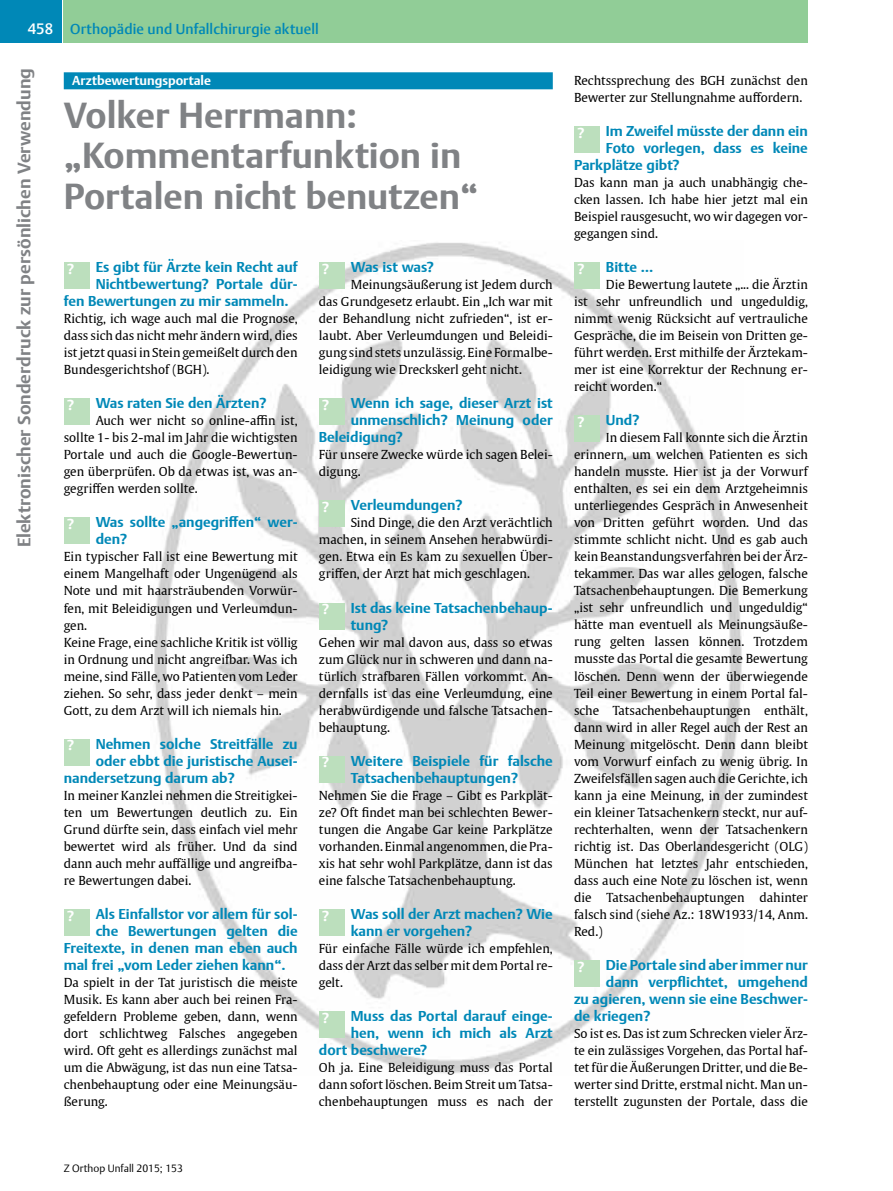
<style>
.page{position:relative;width:893px;height:1191px;background:#fff}
.page>*{position:absolute;margin:0;border:0;box-sizing:border-box;transform-origin:0 0}
.t1{font:700 36px/40.5px "Thieme Argo 2011";color:#808285}
.t2{font:700 18px "Thieme Argo 2011";color:#808285}
.t3{font:700 14.25px/17px "Thieme Argo 2011";color:#0088b7}
.t4{font:500 14.25px "Thieme Argo 2011";letter-spacing:.005em;color:#0088b7}
.t5{font:700 14.25px "Thieme Argo 2011";color:#fff}
.t6{font:700 12.9px "Thieme Argo 2011";color:#fff}
.t7{font:12.3px/17px "Thieme Gulliver 2011";color:#000;text-align:justify}
.t8{font:300 10.5px "Thieme Argo 2011";color:#000}
.s1{font-size:15px;color:#fff}
</style>
<div class="page">
<div style="left:64px;top:0;width:744px;height:43px;background:#91cd97"></div>
<div style="left:0;top:0;width:62px;height:43px;background:#0088b7"></div>
<img style="left:154px;top:242px;width:588px;height:831px">
<div style="left:64px;top:263px;width:25px;height:26px;background:#bcdfbd"></div>
<div style="left:64px;top:399px;width:25px;height:26px;background:#bcdfbd"></div>
<div style="left:64px;top:518px;width:25px;height:26px;background:#bcdfbd"></div>
<div style="left:64px;top:739px;width:25px;height:26px;background:#bcdfbd"></div>
<div style="left:64px;top:909px;width:25px;height:26px;background:#bcdfbd"></div>
<div style="left:319px;top:263px;width:25px;height:26px;background:#bcdfbd"></div>
<div style="left:319px;top:399px;width:25px;height:26px;background:#bcdfbd"></div>
<div style="left:319px;top:501px;width:25px;height:26px;background:#bcdfbd"></div>
<div style="left:319px;top:603px;width:25px;height:26px;background:#bcdfbd"></div>
<div style="left:319px;top:756px;width:25px;height:26px;background:#bcdfbd"></div>
<div style="left:319px;top:909px;width:25px;height:26px;background:#bcdfbd"></div>
<div style="left:319px;top:1011px;width:25px;height:26px;background:#bcdfbd"></div>
<div style="left:64px;top:72px;width:489px;height:17px;background:#0088b7"></div>
<div style="left:574px;top:127px;width:26px;height:26px;background:#bcdfbd"></div>
<div style="left:574px;top:263px;width:26px;height:26px;background:#bcdfbd"></div>
<div style="left:574px;top:416px;width:26px;height:26px;background:#bcdfbd"></div>
<div style="left:574px;top:960px;width:26px;height:26px;background:#bcdfbd"></div>
<p class="t4" style="left:28px;top:19px;width:293px"><span class="s1">458</span> Orthopädie und Unfallchirurgie aktuell</p>
<h2 class="t2" style="left:12px;top:547px;width:481px;rotate:-90deg">Elektronischer Sonderdruck zur persönlichen Verwendung</h2>
<p class="t6" style="left:72px;top:72px;width:140px">Arztbewertungsportale</p>
<h1 class="t1" style="left:64px;top:94px;width:416px">Volker Herrmann: „Kommentarfunktion in<br>Portalen nicht benutzen“</h1>
<p class="t5" style="left:67px;top:259px;width:9px">?</p>
<p class="t3" style="left:96px;top:258px;width:203px">Es gibt für Ärzte kein Recht auf</p>
<p class="t3" style="left:96px;top:275px;width:203px">Nichtbewertung? Portale dür-</p>
<p class="t3" style="left:64px;top:292px;width:226px">fen Bewertungen zu mir sammeln.</p>
<p class="t7" style="left:64px;top:310px;width:235px">Richtig, ich wage auch mal die Prognose, dass sich das nicht mehr ändern wird, dies ist jetzt quasi in Stein gemeißelt durch den Bundesgerichtshof (BGH).</p>
<p class="t5" style="left:67px;top:395px;width:9px">?</p>
<p class="t3" style="left:96px;top:395px;width:172px">Was raten Sie den Ärzten?</p>
<p class="t7" style="left:64px;top:412px;width:235px;text-indent:32px">Auch wer nicht so online-affin ist, sollte 1- bis 2-mal im Jahr die wichtigsten Portale und auch die Google-Bewertun&shy;gen überprüfen. Ob da etwas ist, was an&shy;gegriffen werden sollte.</p>
<p class="t5" style="left:67px;top:514px;width:9px">?</p>
<p class="t3" style="left:96px;top:514px;width:203px">Was sollte „angegriffen“ wer&shy;den?</p>
<p class="t7" style="left:64px;top:548px;width:235px;text-align:left">Ein typischer Fall ist eine Bewertung mit einem Mangelhaft oder Ungenügend als Note und mit haarsträubenden Vorwür&shy;fen, mit Beleidigungen und Verleumdun&shy;gen.<br>Keine Frage, eine sachliche Kritik ist völlig in Ordnung und nicht angreifbar. Was ich meine, sind Fälle, wo Patienten vom Leder ziehen. So sehr, dass jeder denkt – mein Gott, zu dem Arzt will ich niemals hin.</p>
<p class="t5" style="left:67px;top:735px;width:9px">?</p>
<p class="t3" style="left:96px;top:735px;width:203px">Nehmen solche Streitfälle zu</p>
<p class="t3" style="left:96px;top:752px;width:203px">oder ebbt die juristische Ausei-</p>
<p class="t3" style="left:64px;top:769px;width:173px">nandersetzung darum ab?</p>
<p class="t7" style="left:64px;top:786px;width:235px">In meiner Kanzlei nehmen die Streitigkei&shy;ten um Bewertungen deutlich zu. Ein Grund dürfte sein, dass einfach viel mehr bewertet wird als früher. Und da sind dann auch mehr auffällige und angreifba&shy;re Bewertungen dabei.</p>
<p class="t5" style="left:67px;top:906px;width:9px">?</p>
<p class="t3" style="left:96px;top:905px;width:203px">Als Einfallstor vor allem für sol-</p>
<p class="t3" style="left:96px;top:922px;width:203px">che Bewertungen gelten die</p>
<p class="t3" style="left:64px;top:939px;width:235px">Freitexte, in denen man eben auch</p>
<p class="t3" style="left:64px;top:956px;width:223px">mal frei „vom Leder ziehen kann“.</p>
<p class="t7" style="left:64px;top:973px;width:235px">Da spielt in der Tat juristisch die meiste Musik. Es kann aber auch bei reinen Fra&shy;gefeldern Probleme geben, dann, wenn dort schlichtweg Falsches angegeben wird. Oft geht es allerdings zunächst mal um die Abwägung, ist das nun eine Tatsa&shy;chenbehauptung oder eine Meinungsäu&shy;ßerung.</p>
<p class="t5" style="left:322px;top:259px;width:9px">?</p>
<p class="t3" style="left:351px;top:258px;width:84px">Was ist was?</p>
<p class="t7" style="left:319px;top:276px;width:235px;text-indent:32px">Meinungsäußerung ist Jedem durch das Grundgesetz erlaubt. Ein „Ich war mit der Behandlung nicht zufrieden“, ist er&shy;laubt. Aber Verleumdungen und Beleidi&shy;gung sind stets unzulässig. Eine Formalbe&shy;leidigung wie Dreckskerl geht nicht.</p>
<p class="t5" style="left:322px;top:395px;width:9px">?</p>
<p class="t3" style="left:351px;top:395px;width:203px">Wenn ich sage, dieser Arzt ist</p>
<p class="t3" style="left:351px;top:412px;width:203px">unmenschlich? Meinung oder</p>
<p class="t3" style="left:319px;top:429px;width:85px">Beleidigung?</p>
<p class="t7" style="left:319px;top:446px;width:235px">Für unsere Zwecke würde ich sagen Belei&shy;digung.</p>
<p class="t5" style="left:322px;top:497px;width:9px">?</p>
<p class="t3" style="left:351px;top:497px;width:113px">Verleumdungen?</p>
<p class="t7" style="left:319px;top:514px;width:235px;text-indent:32px">Sind Dinge, die den Arzt verächtlich machen, in seinem Ansehen herabwürdi&shy;gen. Etwa ein Es kam zu sexuellen Über&shy;griffen, der Arzt hat mich geschlagen.</p>
<p class="t5" style="left:322px;top:599px;width:9px">?</p>
<p class="t3" style="left:351px;top:599px;width:203px">Ist das keine Tatsachenbehaup&shy;tung?</p>
<p class="t7" style="left:319px;top:633px;width:235px">Gehen wir mal davon aus, dass so etwas zum Glück nur in schweren und dann na&shy;türlich strafbaren Fällen vorkommt. An&shy;dernfalls ist das eine Verleumdung, eine herabwürdigende und falsche Tatsachen&shy;behauptung.</p>
<p class="t5" style="left:322px;top:752px;width:9px">?</p>
<p class="t3" style="left:351px;top:752px;width:203px">Weitere Beispiele für falsche<br>Tatsachenbehauptungen?</p>
<p class="t7" style="left:319px;top:786px;width:235px">Nehmen Sie die Frage – Gibt es Parkplät&shy;ze? Oft findet man bei schlechten Bewer&shy;tungen die Angabe Gar keine Parkplätze vorhanden. Einmal angenommen, die Pra&shy;xis hat sehr wohl Parkplätze, dann ist das eine falsche Tatsachenbehauptung.</p>
<p class="t5" style="left:322px;top:906px;width:9px">?</p>
<p class="t3" style="left:351px;top:905px;width:203px">Was soll der Arzt machen? Wie kann er vorgehen?</p>
<p class="t7" style="left:319px;top:939px;width:235px">Für einfache Fälle würde ich empfehlen, dass der Arzt das selber mit dem Portal re&shy;gelt.</p>
<p class="t5" style="left:322px;top:1008px;width:9px">?</p>
<p class="t3" style="left:351px;top:1007px;width:203px">Muss das Portal darauf einge-</p>
<p class="t3" style="left:351px;top:1024px;width:203px">hen, wenn ich mich als Arzt</p>
<p class="t3" style="left:319px;top:1041px;width:110px">dort beschwere?</p>
<p class="t7" style="left:319px;top:1058px;width:235px">Oh ja. Eine Beleidigung muss das Portal dann sofort löschen. Beim Streit um Tatsa&shy;chenbehauptungen muss es nach der</p>
<p class="t7" style="left:574px;top:71px;width:235px">Rechtssprechung des BGH zunächst den<br>Bewerter zur Stellungnahme auffordern.</p>
<p class="t5" style="left:577px;top:123px;width:9px">?</p>
<p class="t3" style="left:606px;top:122px;width:203px">Im Zweifel müsste der dann ein</p>
<p class="t3" style="left:606px;top:139px;width:203px">Foto vorlegen, dass es keine</p>
<p class="t3" style="left:574px;top:156px;width:107px">Parkplätze gibt?</p>
<p class="t7" style="left:574px;top:174px;width:235px">Das kann man ja auch unabhängig che&shy;cken lassen. Ich habe hier jetzt mal ein Beispiel rausgesucht, wo wir dagegen vor&shy;gegangen sind.</p>
<p class="t5" style="left:577px;top:259px;width:9px">?</p>
<p class="t3" style="left:606px;top:258px;width:49px">Bitte …</p>
<p class="t7" style="left:574px;top:276px;width:235px;text-indent:32px">Die Bewertung lautete „... die Ärztin ist sehr unfreundlich und ungeduldig, nimmt wenig Rücksicht auf vertrauliche Gespräche, die im Beisein von Dritten ge&shy;führt werden. Erst mithilfe der Ärztekam&shy;mer ist eine Korrektur der Rechnung er&shy;reicht worden.“</p>
<p class="t5" style="left:577px;top:412px;width:9px">?</p>
<p class="t3" style="left:606px;top:412px;width:35px">Und?</p>
<p class="t7" style="left:574px;top:429px;width:235px;text-indent:32px">In diesem Fall konnte sich die Ärztin erinnern, um welchen Patienten es sich handeln musste. Hier ist ja der Vorwurf enthalten, es sei ein dem Arztgeheimnis unterliegendes Gespräch in Anwesenheit von Dritten geführt worden. Und das stimmte schlicht nicht. Und es gab auch kein Beanstandungsverfahren bei der Ärz&shy;tekammer. Das war alles gelogen, falsche Tatsachenbehauptungen. Die Bemerkung „ist sehr unfreundlich und ungeduldig“ hätte man eventuell als Meinungsäuße&shy;rung gelten lassen können. Trotzdem musste das Portal die gesamte Bewertung löschen. Denn wenn der überwiegende Teil einer Bewertung in einem Portal fal&shy;sche Tatsachenbehauptungen enthält, dann wird in aller Regel auch der Rest an Meinung mitgelöscht. Denn dann bleibt vom Vorwurf einfach zu wenig übrig. In Zweifelsfällen sagen auch die Gerichte, ich kann ja eine Meinung, in der zumindest ein kleiner Tatsachenkern steckt, nur auf&shy;rechterhalten, wenn der Tatsachenkern richtig ist. Das Oberlandesgericht (OLG)<br>München hat letztes Jahr entschieden, dass auch eine Note zu löschen ist, wenn die Tatsachenbehauptungen dahinter falsch sind (siehe Az.: 18W1933/14, Anm.<br>Red.)</p>
<p class="t5" style="left:577px;top:957px;width:9px">?</p>
<p class="t3" style="left:606px;top:956px;width:203px">Die Portale sind aber immer nur</p>
<p class="t3" style="left:606px;top:973px;width:203px">dann verpflichtet, umgehend</p>
<p class="t3" style="left:574px;top:990px;width:235px">zu agieren, wenn sie eine Beschwer-</p>
<p class="t3" style="left:574px;top:1007px;width:78px">de kriegen?</p>
<p class="t7" style="left:574px;top:1024px;width:235px">So ist es. Das ist zum Schrecken vieler Ärz&shy;te ein zulässiges Vorgehen, das Portal haf&shy;tet für die Äußerungen Dritter, und die Be&shy;werter sind Dritte, erstmal nicht. Man un&shy;terstellt zugunsten der Portale, dass die</p>
<p class="t8" style="left:64px;top:1161px;width:121px">Z Orthop Unfall 2015; 153</p>
</div>
